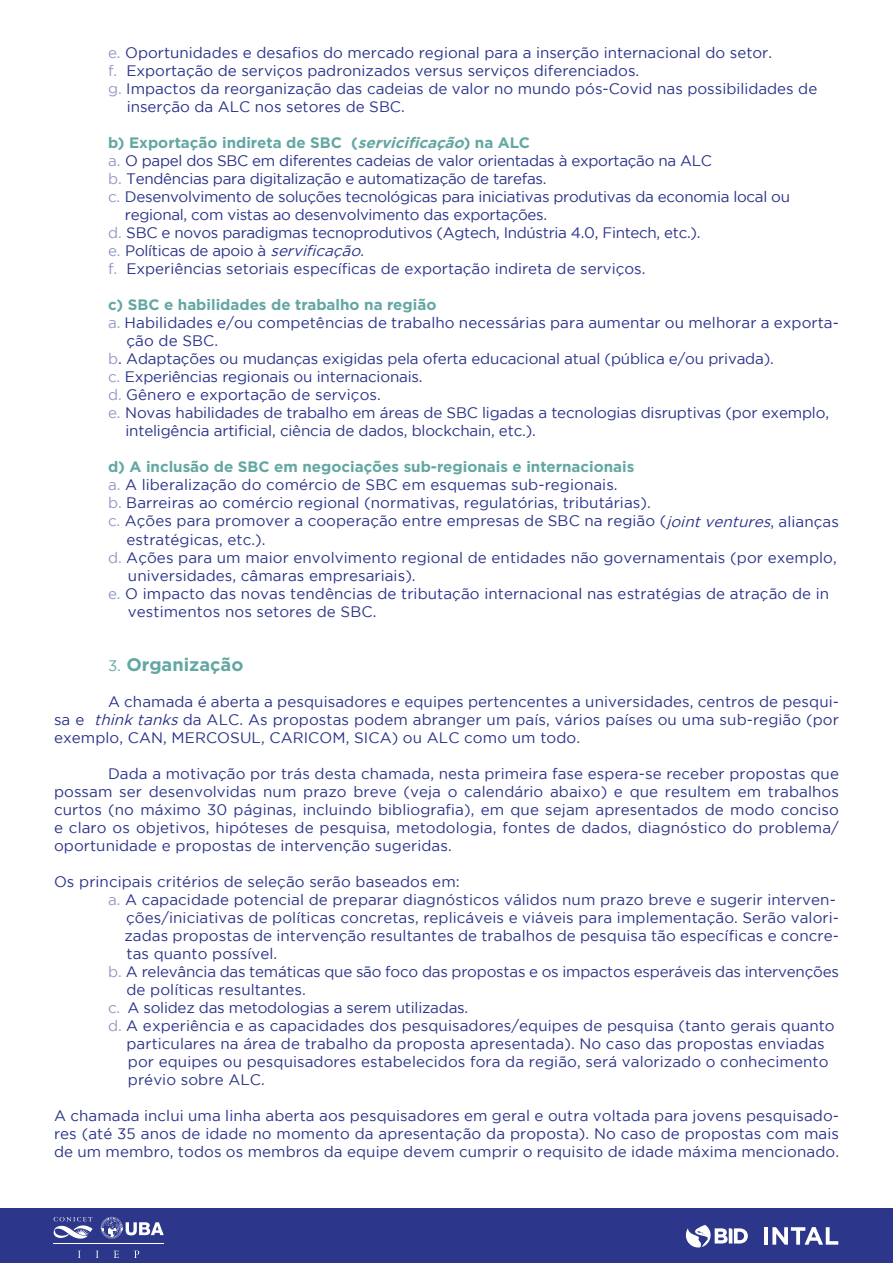
<style>
.page{position:relative;width:893px;height:1263px;background:#fff}
.page>*{position:absolute;margin:0;border:0;box-sizing:border-box;transform-origin:0 0}
.t1{font:700 18.15px "Gotham";color:#63a7a3}
.t2{font:15.15px/18px "Gotham";letter-spacing:.005em;color:#2b338a;text-align:justify}
.t3{font:15.15px "Gotham";letter-spacing:-.02em;color:#2b338a}
.t4{font:700 15.15px "Gotham";color:#63a7a3}
.t5{font:15.15px "Gotham";letter-spacing:-.015em;color:#2b338a}
.s1{color:#9599c4}
.s2{font-style:italic}
.s3{font-weight:400;font-size:15.15px}
</style>
<div class="page">
<div style="left:0;top:1208px;width:893px;height:55px;background:#2c368a"></div>
<svg style="left:685px;top:1225px;width:63px;height:23px"></svg>
<hr style="left:764px;top:1227px;width:4px;height:18px;background:#fff">
<svg style="left:772px;top:1227px;width:66px;height:18px"></svg>
<hr style="left:53px;top:1243px;width:111px;height:1px;background:#fff">
<svg style="left:54px;top:1217px;width:39px;height:22px"></svg>
<svg style="left:101px;top:1217px;width:63px;height:21px"></svg>
<svg style="left:78px;top:1251px;width:3px;height:7px"></svg>
<svg style="left:96px;top:1251px;width:3px;height:7px"></svg>
<svg style="left:114px;top:1251px;width:5px;height:7px"></svg>
<svg style="left:134px;top:1251px;width:5px;height:7px"></svg>
<p class="t2" style="left:108px;top:44px;width:666px"><span class="s1">e.</span> Oportunidades e desafios do mercado regional para a inserção internacional do setor.</p>
<p class="t2" style="left:108px;top:62px;width:533px"><span class="s1">f.</span> Exportação de serviços padronizados versus serviços diferenciados.</p>
<p class="t2" style="left:108px;top:80px;width:711px"><span class="s1">g.</span> Impactos da reorganização das cadeias de valor no mundo pós-Covid nas possibilidades de</p>
<p class="t2" style="left:127px;top:98px;width:280px">inserção da ALC nos setores de SBC.</p>
<p class="t4" style="left:108px;top:133px;width:423px">b) Exportação indireta de SBC (<span class="s2">servicificação</span>) na ALC</p>
<p class="t3" style="left:108px;top:153px;width:606px"><span class="s1">a.</span> O papel dos SBC em diferentes cadeias de valor orientadas à exportação na ALC</p>
<p class="t3" style="left:108px;top:171px;width:440px"><span class="s1">b.</span> Tendências para digitalização e automatização de tarefas.</p>
<p class="t3" style="left:108px;top:189px;width:684px"><span class="s1">c.</span> Desenvolvimento de soluções tecnológicas para iniciativas produtivas da economia local ou</p>
<p class="t3" style="left:125px;top:207px;width:424px">regional, com vistas ao desenvolvimento das exportações.</p>
<p class="t3" style="left:108px;top:225px;width:594px"><span class="s1">d.</span> SBC e novos paradigmas tecnoprodutivos (Agtech, Indústria 4.0, Fintech, etc.).</p>
<p class="t3" style="left:108px;top:243px;width:262px"><span class="s1">e.</span> Políticas de apoio à <span class="s2">servificação.</span></p>
<p class="t2" style="left:108px;top:260px;width:539px"><span class="s1">f.</span> Experiências setoriais específicas de exportação indireta de serviços.</p>
<p class="t4" style="left:108px;top:295px;width:330px">c) SBC e habilidades de trabalho na região</p>
<p class="t2" style="left:108px;top:314px;width:732px"><span class="s1">a.</span> Habilidades e/ou competências de trabalho necessárias para aumentar ou melhorar a exporta-</p>
<p class="t2" style="left:126px;top:332px;width:93px">ção de SBC.</p>
<p class="t2" style="left:108px;top:350px;width:667px"><span class="s1">b</span>. Adaptações ou mudanças exigidas pela oferta educacional atual (pública e/ou privada).</p>
<p class="t2" style="left:108px;top:368px;width:316px"><span class="s1">c.</span> Experiências regionais ou internacionais.</p>
<p class="t2" style="left:108px;top:386px;width:274px"><span class="s1">d.</span> Gênero e exportação de serviços.</p>
<p class="t2" style="left:108px;top:404px;width:722px"><span class="s1">e.</span> Novas habilidades de trabalho em áreas de SBC ligadas a tecnologias disruptivas (por exemplo,</p>
<p class="t2" style="left:125px;top:422px;width:412px">inteligência artificial, ciência de dados, blockchain, etc.).</p>
<p class="t4" style="left:108px;top:457px;width:528px">d) A inclusão de SBC em negociações sub-regionais e internacionais</p>
<p class="t2" style="left:108px;top:476px;width:511px"><span class="s1">a.</span> A liberalização do comércio de SBC em esquemas sub-regionais.</p>
<p class="t2" style="left:108px;top:494px;width:544px"><span class="s1">b.</span> Barreiras ao comércio regional (normativas, regulatórias, tributárias).</p>
<p class="t2" style="left:108px;top:512px;width:732px"><span class="s1">c.</span> Ações para promover a cooperação entre empresas de SBC na região (<span class="s2">jointventures</span>, alianças</p>
<p class="t2" style="left:126px;top:530px;width:141px">estratégicas, etc.).</p>
<p class="t2" style="left:108px;top:548px;width:730px"><span class="s1">d.</span> Ações para um maior envolvimento regional de entidades não governamentais (por exemplo,</p>
<p class="t2" style="left:128px;top:566px;width:289px">universidades, câmaras empresariais).</p>
<p class="t2" style="left:108px;top:584px;width:723px"><span class="s1">e.</span> O impacto das novas tendências de tributação internacional nas estratégias de atração de in</p>
<p class="t2" style="left:128px;top:602px;width:250px">vestimentos nos setores de SBC.</p>
<p class="t1" style="left:108px;top:652px;width:137px"><span class="s3">3.</span> Organização</p>
<p class="t2" style="left:54px;top:692px;width:786px;text-indent:54px">A chamada é aberta a pesquisadores e equipes pertencentes a universidades, centros de pesqui&shy;sa e <span class="s2">think tanks</span>da ALC. As propostas podem abranger um país, vários países ou uma sub-região (por exemplo, CAN, MERCOSUL, CARICOM, SICA) ou ALC como um todo.</p>
<p class="t2" style="left:54px;top:764px;width:786px;text-indent:54px">Dada a motivação por trás desta chamada, nesta primeira fase espera-se receber propostas que possam ser desenvolvidas num prazo breve (veja o calendário abaixo) e que resultem em trabalhos curtos (no máximo 30 páginas, incluindo bibliografia), em que sejam apresentados de modo conciso e claro os objetivos, hipóteses de pesquisa, metodologia, fontes de dados, diagnóstico do problema/ oportunidade e propostas de intervenção sugeridas.</p>
<p class="t2" style="left:54px;top:872px;width:407px">Os principais critérios de seleção serão baseados em:</p>
<p class="t2" style="left:108px;top:890px;width:729px"><span class="s1">a.</span> A capacidade potencial de preparar diagnósticos válidos num prazo breve e sugerir interven-</p>
<p class="t2" style="left:126px;top:908px;width:714px">ções/iniciativas de políticas concretas, replicáveis e viáveis para implementação. Serão valori-</p>
<p class="t2" style="left:124px;top:926px;width:716px">zadas propostas de intervenção resultantes de trabalhos de pesquisa tão específicas e concre-</p>
<p class="t2" style="left:126px;top:944px;width:152px">tas quanto possível.</p>
<p class="t5" style="left:108px;top:963px;width:732px"><span class="s1">b.</span> A relevância das temáticas que são foco das propostas e os impactos esperáveis das intervenções</p>
<p class="t2" style="left:126px;top:980px;width:181px">de políticas resultantes.</p>
<p class="t5" style="left:108px;top:999px;width:362px"><span class="s1">c.</span> A solidez das metodologias a serem utilizadas.</p>
<p class="t2" style="left:108px;top:1016px;width:728px"><span class="s1">d.</span> A experiência e as capacidades dos pesquisadores/equipes de pesquisa (tanto gerais quanto</p>
<p class="t2" style="left:126px;top:1034px;width:700px">particulares na área de trabalho da proposta apresentada). No caso das propostas enviadas</p>
<p class="t2" style="left:128px;top:1052px;width:702px">por equipes ou pesquisadores estabelecidos fora da região, será valorizado o conhecimento</p>
<p class="t2" style="left:128px;top:1070px;width:138px">prévio sobre ALC.</p>
<p class="t2" style="left:54px;top:1106px;width:786px">A chamada inclui uma linha aberta aos pesquisadores em geral e outra voltada para jovens pesquisado&shy;res (até 35 anos de idade no momento da apresentação da proposta). No caso de propostas com mais de um membro, todos os membros da equipe devem cumprir o requisito de idade máxima mencionado.</p>
</div>
